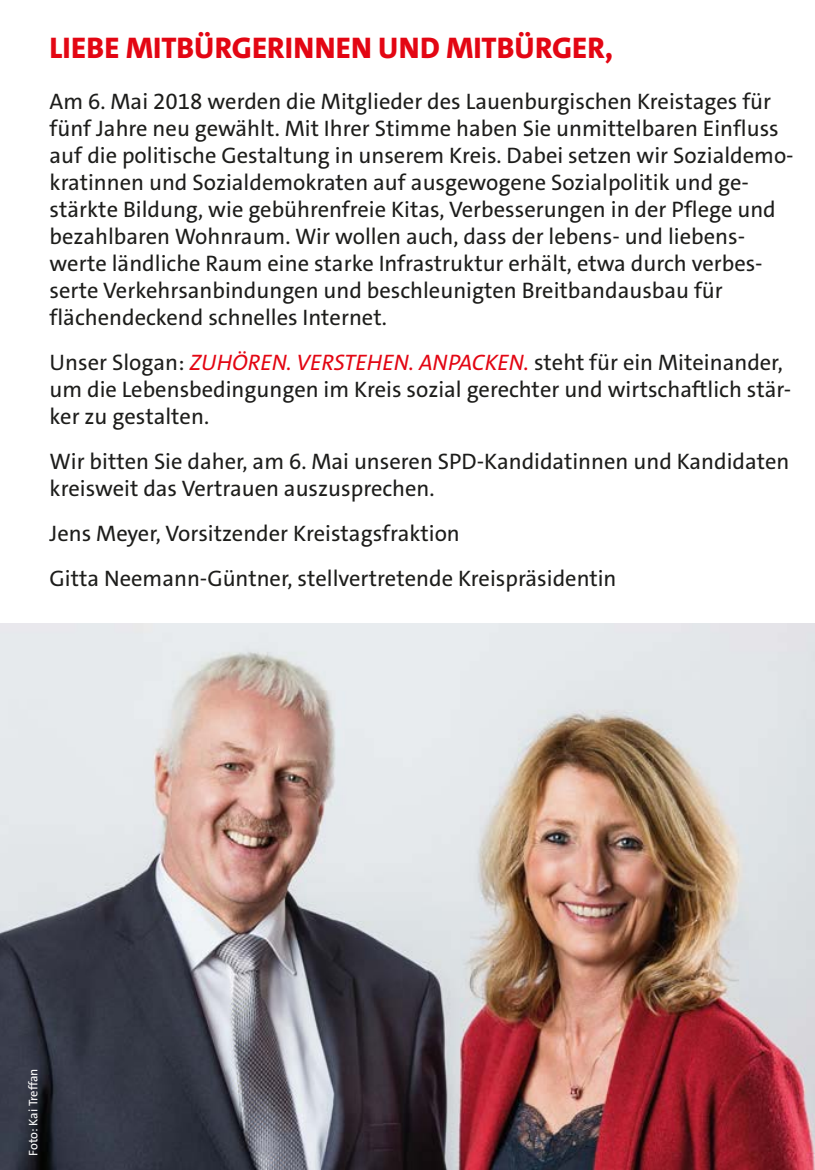
<style>
.page{position:relative;width:815px;height:1170px;background:#fff}
.page>*{position:absolute;margin:0;border:0;box-sizing:border-box;transform-origin:0 0}
.t1{font:800 30px "SPD The Sans Versal";color:#e30613}
.t2{font:22.5px/27px "SPD The Sans";color:#1d1d1b}
.t3{font:12.5px "SPD The Sans";letter-spacing:-.005em;color:#fff}
.s1{font-style:italic;color:#e30613}
</style>
<div class="page">
<img style="left:0;top:624px;width:815px;height:545px">
<h1 class="t1" style="left:50px;top:28px;width:565px">LIEBE MITBÜRGERINNEN UND MITBÜRGER,</h1>
<p class="t2" style="left:50px;top:88px;width:746px">Am 6. Mai 2018 werden die Mitglieder des Lauenburgischen Kreistages für fünf Jahre neu gewählt. Mit Ihrer Stimme haben Sie unmittelbaren Einfluss auf die politische Gestaltung in unserem Kreis. Dabei setzen wir Sozialdemo&shy;kratinnen und Sozialdemokraten auf ausgewogene Sozialpolitik und ge&shy;stärkte Bildung, wie gebührenfreie Kitas, Verbesserungen in der Pflege und bezahlbaren Wohnraum. Wir wollen auch, dass der lebens- und liebens&shy;werte ländliche Raum eine starke Infrastruktur erhält, etwa durch verbes&shy;serte Verkehrsanbindungen und beschleunigten Breitbandausbau für flächendeckend schnelles Internet.</p>
<p class="t2" style="left:50px;top:349px;width:743px">Unser Slogan: <span class="s1">ZUHÖREN. VERSTEHEN. ANPACKEN.</span> steht für ein Miteinander, um die Lebensbedingungen im Kreis sozial gerechter und wirtschaftlich stär&shy;ker zu gestalten.</p>
<p class="t2" style="left:50px;top:448px;width:741px">Wir bitten Sie daher, am 6. Mai unseren SPD-Kandidatinnen und Kandidaten kreisweit das Vertrauen auszusprechen.</p>
<p class="t2" style="left:50px;top:511px;width:568px;line-height:45px">Jens Meyer, Vorsitzender Kreistagsfraktion<br>Gitta Neemann-Güntner, stellvertretende Kreispräsidentin</p>
<p class="t3" style="left:25px;top:1155px;width:89px;rotate:-90deg">Foto: Kai Treffan</p>
</div>
